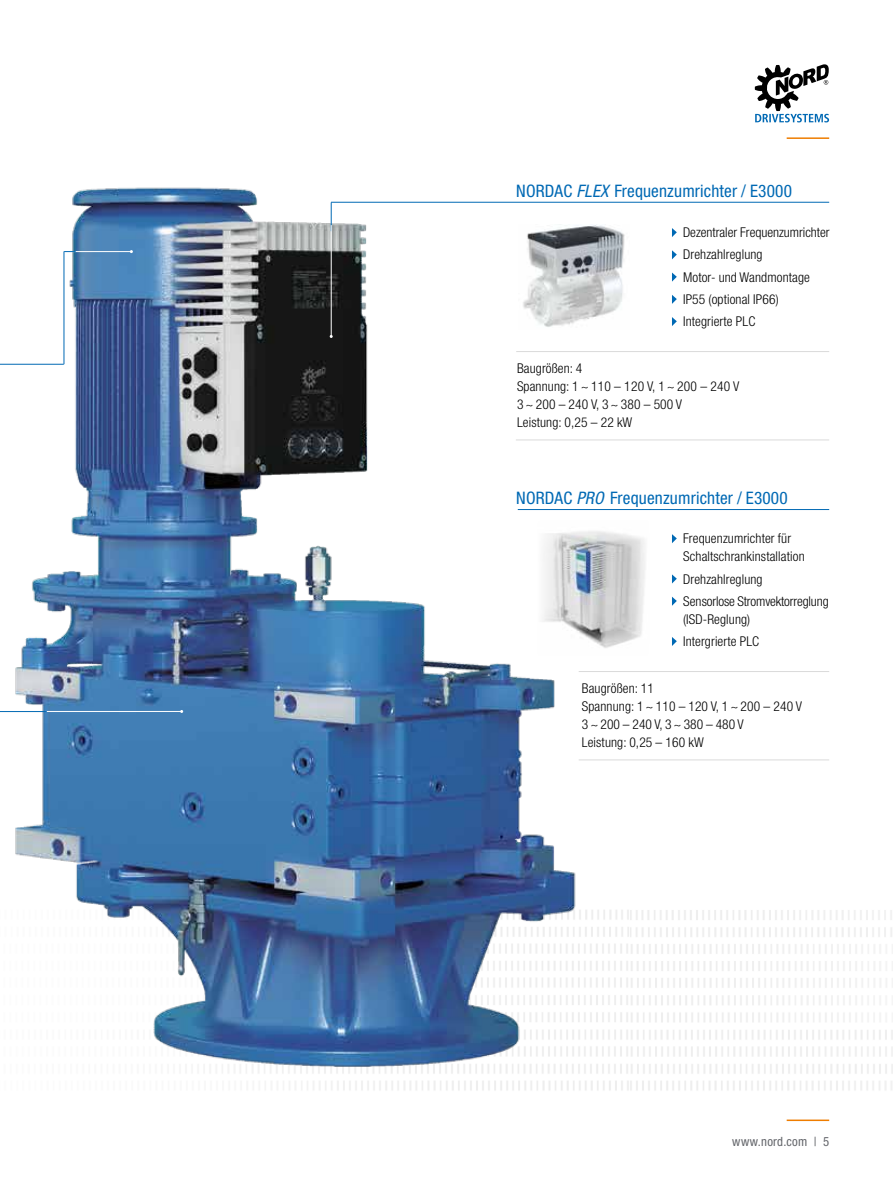
<style>
.page{position:relative;width:893px;height:1188px;background:#fff}
.page>*{position:absolute;margin:0;border:0;box-sizing:border-box;transform-origin:0 0}
.t1{font:condensed 17.25px "Helvetica Neue LT Std";letter-spacing:.01em;color:#0069b4}
.t2{font:300 condensed 13.5px/18px "Helvetica Neue LT Std";letter-spacing:.01em;color:#000}
.t3{font:300 condensed 13.5px/22.2px "Helvetica Neue LT Std";letter-spacing:-.01em;color:#000}
.t4{font:condensed 12.75px "Helvetica Neue LT Std";letter-spacing:.02em;color:#63656a}
.s1{font-style:italic}
</style>
<div class="page">
<hr style="left:787px;top:1120px;width:42px;height:1px;background:#ef7d00">
<hr style="left:787px;top:137px;width:42px;height:2px;background:#ef7d00">
<svg style="left:755px;top:64px;width:74px;height:58px"></svg>
<hr style="left:516px;top:351px;width:313px;height:1px;background:#dadada">
<hr style="left:516px;top:440px;width:313px;height:1px;background:#dadada">
<svg style="left:672px;top:228px;width:5px;height:9px"></svg>
<svg style="left:672px;top:250px;width:5px;height:9px"></svg>
<svg style="left:672px;top:273px;width:5px;height:9px"></svg>
<svg style="left:672px;top:295px;width:5px;height:9px"></svg>
<svg style="left:672px;top:317px;width:5px;height:9px"></svg>
<img style="left:609px;top:228px;width:16px;height:85px">
<img style="left:609px;top:532px;width:36px;height:115px">
<svg style="left:672px;top:534px;width:5px;height:9px"></svg>
<svg style="left:672px;top:574px;width:5px;height:10px"></svg>
<svg style="left:672px;top:597px;width:5px;height:9px"></svg>
<svg style="left:672px;top:637px;width:5px;height:9px"></svg>
<hr style="left:579px;top:671px;width:250px;height:1px;background:#dadada">
<hr style="left:579px;top:760px;width:250px;height:1px;background:#dadada">
<img style="left:0;top:187px;width:609px;height:904px">
<hr style="left:70px;top:251px;width:61px;height:1px;background:#fff">
<hr style="left:331px;top:202px;width:498px;height:1px;background:#0069b4">
<svg style="left:331px;top:202px;width:1px;height:23px"></svg>
<hr style="left:64px;top:251px;width:1px;height:113px;background:#0069b4">
<svg style="left:64px;top:251px;width:12px;height:1px"></svg>
<hr style="left:0;top:364px;width:64px;height:1px;background:#0069b4">
<hr style="left:518px;top:509px;width:311px;height:1px;background:#0069b4">
<hr style="left:45px;top:711px;width:137px;height:1px;background:#fff">
<svg style="left:180px;top:710px;width:7px;height:8px"></svg>
<hr style="left:0;top:711px;width:47px;height:1px;background:#0069b4">
<hr style="left:331px;top:225px;width:1px;height:111px;background:#fff">
<p class="t1" style="left:516px;top:181px;width:277px">NORDAC <span class="s1">FLEX</span> Frequenzumrichter / E3000</p>
<p class="t2" style="left:683px;top:221px;width:148px;line-height:22.2px">Dezentraler Frequenzumrichter<br>Drehzahlreglung<br>Motor- und Wandmontage<br>IP55 (optional IP66)<br>Integrierte PLC</p>
<p class="t2" style="left:517px;top:359px;width:224px">Baugrößen: 4<br>Spannung: 1 ~ 110 – 120 V, 1 ~ 200 – 240 V<br>3 ~ 200 – 240 V, 3 ~ 380 – 500 V<br>Leistung: 0,25 – 22 kW</p>
<p class="t1" style="left:516px;top:488px;width:273px">NORDAC <span class="s1">PRO</span> Frequenzumrichter / E3000</p>
<p class="t2" style="left:683px;top:529px;width:123px">Frequenzumrichter für<br>Schaltschrankinstallation</p>
<p class="t3" style="left:683px;top:568px;width:147px">Drehzahlreglung<br>Sensorlose Stromvektorreglung</p>
<p class="t2" style="left:683px;top:608px;width:78px;line-height:22.2px">(ISD-Reglung)<br>Intergrierte PLC</p>
<p class="t2" style="left:582px;top:679px;width:222px">Baugrößen: 11<br>Spannung: 1 ~ 110 – 120 V, 1 ~ 200 – 240 V<br>3~ 200 – 240 V, 3~ 380 – 480 V<br>Leistung: 0,25 – 160 kW</p>
<p class="t4" style="left:732px;top:1134px;width:98px">www.nord.com | 5</p>
</div>
